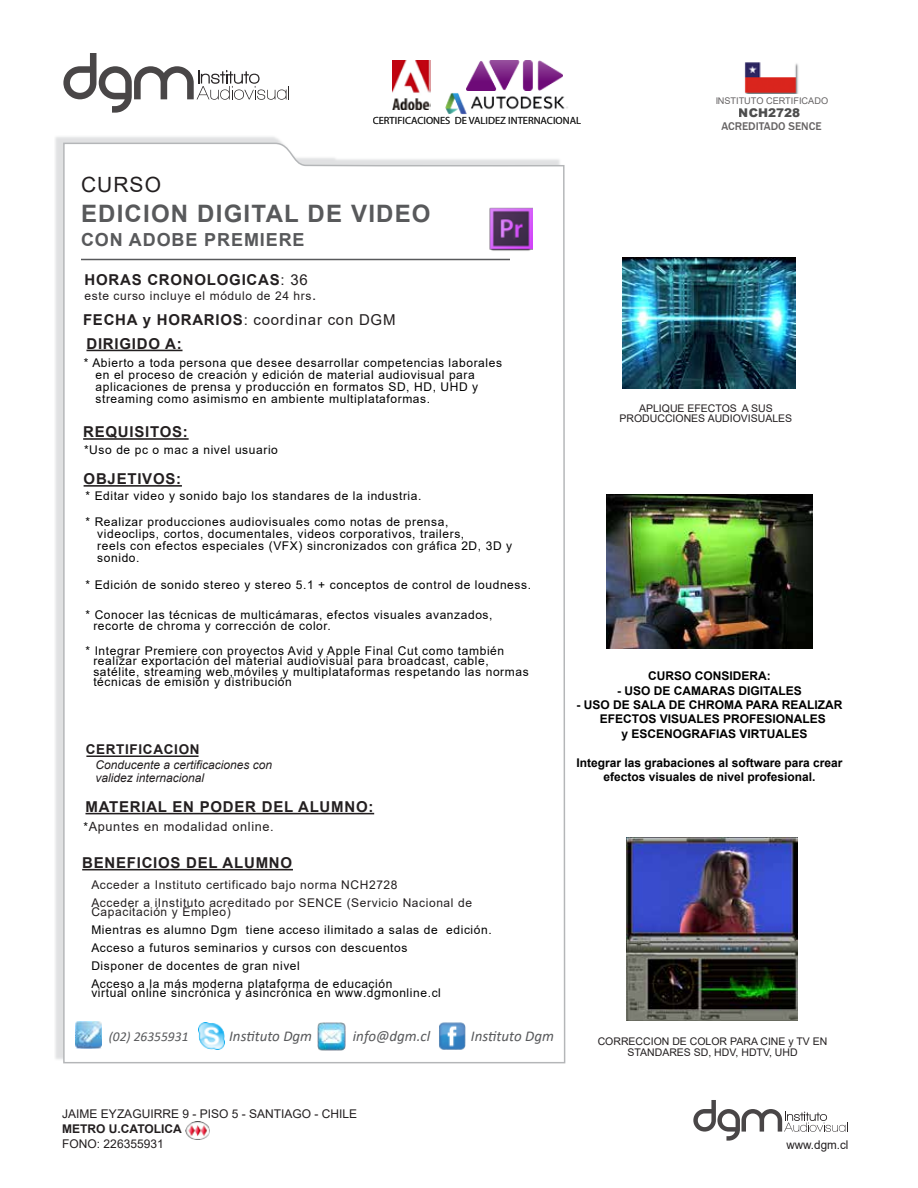
<style>
.page{position:relative;width:918px;height:1188px;background:#fff}
.page>*{position:absolute;margin:0;border:0;box-sizing:border-box;transform-origin:0 0}
.t1{font:700 24px "Arial";letter-spacing:.05em;color:#58595b}
.t2{font:21px "Arial";letter-spacing:.05em;color:#231f20}
.t3{font:700 18px "Arial";letter-spacing:.05em;color:#58595b}
.t4{font:700 15px "Arial";letter-spacing:.05em;color:#231f20}
.t5{font:italic 15px "Calibri";color:#58595b}
.t6{font:15px "Arial";letter-spacing:.05em;color:#231f20}
.t7{font:700 13.5px "Arial";letter-spacing:.05em;color:#231f20}
.t8{font:italic 13.5px "Calibri";color:#58595b}
.t9{font:12.75px "Arial";letter-spacing:.05em;color:#231f20}
.t10{font:12px/12px "Arial";letter-spacing:.05em;color:#000}
.t11{font:700 12px/14.4px "Arial";color:#010101;text-align:center}
.t12{font:12px/18px "Arial";letter-spacing:.05em;color:#231f20}
.t13{font:12px "Arial";color:#231f20}
.t14{font:italic 12px/12.8px "Arial";color:#231f20}
.t15{font:900 12px "Arial";color:#000}
.t16{font:700 12px "Arial";color:#000}
.t17{font:700 12px "Arial";color:#231f20}
.t18{font:500 11.55px "Franklin Gothic";color:#231f20}
.t19{font:10.5px/10.5px "Arial";color:#231f20;text-align:center}
.t20{font:10.5px "Myriad Pro";color:#000}
.t21{font:9.15px "Arial";color:#231f20}
.s1{font-weight:400}
.s2{font-size:15px}
.s3{font-weight:700}
.s4{font-size:12px;color:#000}
</style>
<div class="page">
<img style="left:55px;top:137px;width:226px;height:922px">
<svg style="left:62px;top:142px;width:504px;height:922px"></svg>
<hr style="left:83px;top:438px;width:106px;height:2px;background:#231f20">
<hr style="left:84px;top:485px;width:98px;height:2px;background:#231f20">
<hr style="left:86px;top:813px;width:288px;height:1px;background:#231f20">
<hr style="left:82px;top:869px;width:211px;height:1px;background:#231f20">
<hr style="left:81px;top:259px;width:429px;height:1px;background:#58595b">
<img style="left:626px;top:838px;width:171px;height:183px">
<img style="left:623px;top:257px;width:172px;height:131px">
<hr style="left:86px;top:350px;width:97px;height:1px;background:#231f20">
<img style="left:607px;top:494px;width:205px;height:154px">
<img style="left:488px;top:207px;width:45px;height:45px">
<img style="left:185px;top:1121px;width:25px;height:19px">
<svg style="left:693px;top:1100px;width:155px;height:41px"></svg>
<img style="left:489px;top:208px;width:43px;height:42px">
<div style="left:70px;top:1017px;width:489px;height:38px;background:#fff"></div>
<img style="left:318px;top:1022px;width:28px;height:28px">
<img style="left:75px;top:1021px;width:27px;height:28px">
<img style="left:439px;top:1022px;width:27px;height:28px">
<img style="left:198px;top:1023px;width:26px;height:26px">
<hr style="left:86px;top:755px;width:113px;height:2px;background:#231f20">
<svg style="left:63px;top:53px;width:226px;height:60px"></svg>
<img style="left:466px;top:61px;width:97px;height:29px">
<img style="left:445px;top:93px;width:123px;height:22px">
<img style="left:393px;top:61px;width:37px;height:49px">
<img style="left:744px;top:62px;width:55px;height:32px">
<h2 class="t2" style="left:81px;top:170px;width:82px">CURSO</h2>
<p class="t21" style="left:715px;top:95px;width:114px">INSTITUTO CERTIFICADO</p>
<p class="t15" style="left:707px;top:100px;width:130px">NCH2728 - ISO9001</p>
<p class="t18" style="left:721px;top:119px;width:102px">ACREDITADO SENCE</p>
<p class="t15" style="left:739px;top:104px;width:63px">NCH2728</p>
<p class="t20" style="left:373px;top:114px;width:210px">CERTIFICACIONES DE VALIDEZ INTERNACIONAL</p>
<p class="t18" style="left:741px;top:112px;width:66px">ACREDITADO</p>
<h1 class="t1" style="left:81px;top:196px;width:351px">EDICION DIGITAL DE VIDEO</h1>
<h3 class="t3" style="left:81px;top:227px;width:225px">CON ADOBE PREMIERE</h3>
<p class="t4" style="left:85px;top:269px;width:225px">HORAS CRONOLOGICAS<span class="s1">: 36</span></p>
<p class="t12" style="left:85px;top:287px;width:233px">este curso incluye el módulo de 24 hrs<span class="s2">.</span></p>
<p class="t6" style="left:83px;top:309px;width:314px"><span class="s3">FECHA y HORARIOS</span>: coordinar con DGM</p>
<p class="t4" style="left:86px;top:333px;width:97px">DIRIGIDO A:</p>
<p class="t10" style="left:96px;top:357px;width:408px;text-indent:-12px">* Abierto a toda persona que desee desarrollar competencias laborales en el proceso de creación y edición de material audiovisual para aplicaciones de prensa y producción en formatos SD, HD, UHD y streaming como asimismo en ambiente multiplataformas.</p>
<p class="t4" style="left:83px;top:422px;width:106px">REQUISITOS:</p>
<p class="t10" style="left:84px;top:444px;width:196px">*Uso de pc o mac a nivel usuario</p>
<p class="t4" style="left:84px;top:468px;width:99px">OBJETIVOS:</p>
<p class="t10" style="left:86px;top:489px;width:337px">* Editar video y sonido bajo los standares de la industria.</p>
<p class="t10" style="left:97px;top:516px;width:416px;text-indent:-12px">* Realizar producciones audiovisuales como notas de prensa, videoclips, cortos, documentales, videos corporativos, trailers,<br>reels con efectos especiales (VFX) sincronizados con gráfica 2D, 3D y sonido.</p>
<p class="t10" style="left:85px;top:578px;width:447px">* Edición de sonido stereo y stereo 5.1 + conceptos de control de loudness.</p>
<p class="t10" style="left:93px;top:610px;width:401px;line-height:10.5px;text-indent:-8px">* Conocer las técnicas de multicámaras, efectos visuales avanzados, recorte de chroma y corrección de color.</p>
<p class="t10" style="left:93px;top:645px;width:437px;line-height:10.5px;text-indent:-8px">* Integrar Premiere con proyectos Avid y Apple Final Cut como también realizar exportación del material audiovisual para broadcast, cable, satélite, streaming web,móviles y multiplataformas respetando las normas técnicas de emisión y distribución</p>
<p class="t7" style="left:86px;top:740px;width:115px">CERTIFICACION</p>
<p class="t14" style="left:96px;top:759px;width:178px">Conducente a certificaciones con validez internacional</p>
<p class="t4" style="left:86px;top:796px;width:289px">MATERIAL EN PODER DEL ALUMNO:</p>
<p class="t9" style="left:83px;top:818px;width:192px"><span class="s4">*</span>Apuntes en modalidad online.</p>
<p class="t4" style="left:82px;top:852px;width:212px">BENEFICIOS DEL ALUMNO</p>
<p class="t12" style="left:91px;top:876px;width:382px">Acceder a Instituto certificado bajo norma NCH2728<br>Acceder a iInstituto acreditado por SENCE (Servicio Nacional de</p>
<p class="t12" style="left:91px;top:903px;width:141px">Capacitación y Empleo)</p>
<p class="t10" style="left:91px;top:921px;width:402px;line-height:18px">Mientras es alumno Dgm tiene acceso ilimitado a salas de edición.<br>Acceso a futuros seminarios y cursos con descuentos<br>Disponer de docentes de gran nivel<br>Acceso a la más moderna plataforma de educación</p>
<p class="t10" style="left:91px;top:987px;width:351px">virtual online sincrónica y asincrónica en www.dgmonline.cl</p>
<p class="t8" style="left:109px;top:1027px;width:81px">(02) 26355931</p>
<p class="t5" style="left:229px;top:1026px;width:85px">Instituto Dgm</p>
<p class="t5" style="left:353px;top:1026px;width:79px">info@dgm.cl</p>
<p class="t5" style="left:471px;top:1026px;width:84px">Instituto Dgm</p>
<p class="t19" style="left:620px;top:403px;width:174px">APLIQUE EFECTOS A SUS<br>PRODUCCIONES AUDIOVISUALES</p>
<p class="t16" style="left:648px;top:668px;width:124px">CURSO CONSIDERA:</p>
<p class="t11" style="left:617px;top:683px;width:186px">- USO DE CAMARAS DIGITALES</p>
<p class="t11" style="left:577px;top:698px;width:267px">- USO DE SALA DE CHROMA PARA REALIZAR</p>
<p class="t11" style="left:600px;top:712px;width:227px">EFECTOS VISUALES PROFESIONALES</p>
<p class="t11" style="left:622px;top:727px;width:188px">y ESCENOGRAFIAS VIRTUALES</p>
<p class="t11" style="left:576px;top:755px;width:268px">Integrar las grabaciones al software para crear efectos visuales de nivel profesional.</p>
<p class="t19" style="left:598px;top:1036px;width:231px">CORRECCION DE COLOR PARA CINE y TV EN<br>STANDARES SD, HDV, HDTV, UHD</p>
<p class="t13" style="left:62px;top:1106px;width:296px">JAIME EYZAGUIRRE 9 - PISO 5 - SANTIAGO - CHILE</p>
<p class="t17" style="left:62px;top:1120px;width:121px">METRO U.CATOLICA</p>
<p class="t13" style="left:62px;top:1136px;width:103px">FONO: 226355931</p>
<p class="t12" style="left:786px;top:1136px;width:64px">www.dgm.cl</p>
</div>
